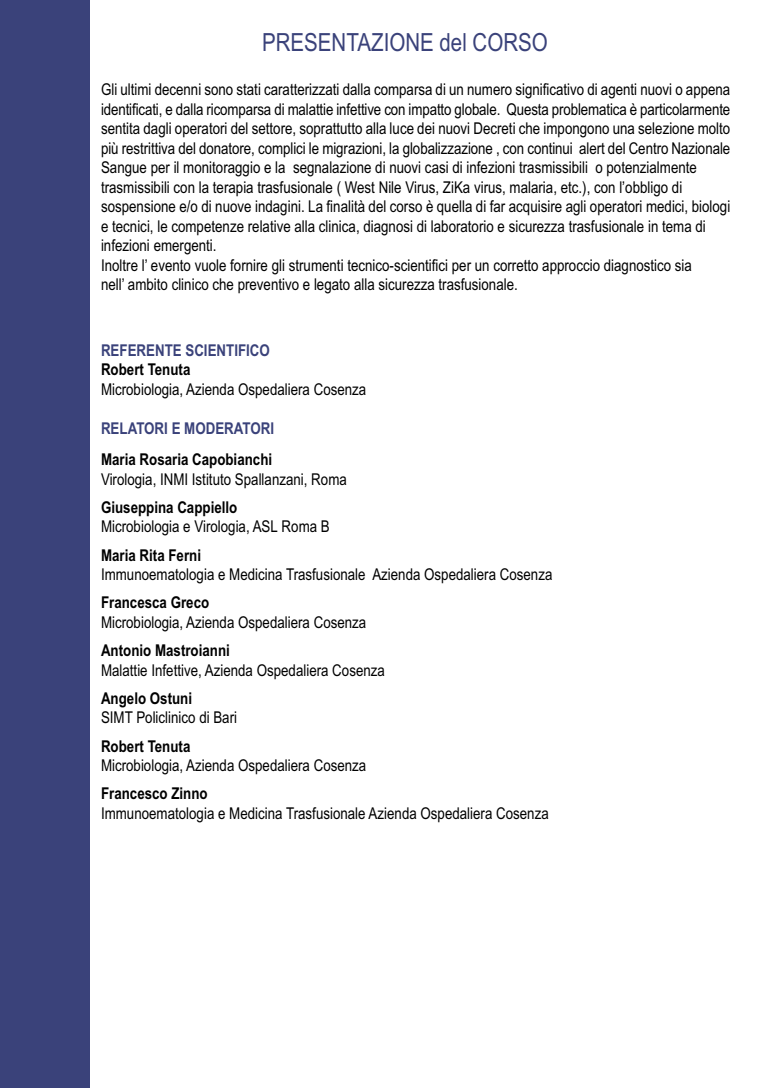
<style>
.page{position:relative;width:780px;height:1088px;background:#fff}
.page>*{position:absolute;margin:0;border:0;box-sizing:border-box;transform-origin:0 0}
.t1{font:25px "Arial Narrow";color:#3a427a}
.t2{font:16.25px/19.5px "Arial Narrow";color:#000}
.t3{font:700 16.25px "Arial Narrow";color:#000}
.t4{font:700 16.25px "Arial Narrow";color:#3a427a}
</style>
<div class="page">
<div style="left:0;top:0;width:90px;height:1088px;background:#3a427a"></div>
<h1 class="t1" style="left:262px;top:28px;width:287px">PRESENTAZIONE del CORSO</h1>
<p class="t2" style="left:101px;top:80px;width:630px">Gli ultimi decenni sono stati caratterizzati dalla comparsa di un numero significativo di agenti nuovi o appena identificati, e dalla ricomparsa di malattie infettive con impatto globale. Questa problematica è particolarmente sentita dagli operatori del settore, soprattutto alla luce dei nuovi Decreti che impongono una selezione molto più restrittiva del donatore, complici le migrazioni, la globalizzazione , con continui alert del Centro Nazionale Sangue per il monitoraggio e la segnalazione di nuovi casi di infezioni trasmissibili o potenzialmente trasmissibili con la terapia trasfusionale ( West Nile Virus, ZiKa virus, malaria, etc.), con l’obbligo di sospensione e/o di nuove indagini. La finalità del corso è quella di far acquisire agli operatori medici, biologi e tecnici, le competenze relative alla clinica, diagnosi di laboratorio e sicurezza trasfusionale in tema di infezioni emergenti.<br>Inoltre l’ evento vuole fornire gli strumenti tecnico-scientifici per un corretto approccio diagnostico sia<br>nell’ ambito clinico che preventivo e legato alla sicurezza trasfusionale.</p>
<p class="t4" style="left:101px;top:340px;width:170px">REFERENTE SCIENTIFICO</p>
<p class="t3" style="left:101px;top:360px;width:91px">Robert Tenuta</p>
<p class="t2" style="left:101px;top:380px;width:267px">Microbiologia, Azienda Ospedaliera Cosenza</p>
<p class="t4" style="left:101px;top:418px;width:175px">RELATORI E MODERATORI</p>
<p class="t3" style="left:101px;top:450px;width:173px">Maria Rosaria Capobianchi</p>
<p class="t2" style="left:101px;top:469px;width:247px">Virologia, INMI Istituto Spallanzani, Roma</p>
<p class="t3" style="left:101px;top:498px;width:138px">Giuseppina Cappiello</p>
<p class="t2" style="left:101px;top:517px;width:230px">Microbiologia e Virologia, ASL Roma B</p>
<p class="t3" style="left:101px;top:545px;width:101px">Maria Rita Ferni</p>
<p class="t2" style="left:101px;top:565px;width:453px">Immunoematologia e Medicina Trasfusionale Azienda Ospedaliera Cosenza</p>
<p class="t3" style="left:101px;top:593px;width:110px">Francesca Greco</p>
<p class="t2" style="left:101px;top:612px;width:267px">Microbiologia, Azienda Ospedaliera Cosenza</p>
<p class="t3" style="left:101px;top:641px;width:130px">Antonio Mastroianni</p>
<p class="t2" style="left:101px;top:660px;width:285px">Malattie Infettive, Azienda Ospedaliera Cosenza</p>
<p class="t3" style="left:101px;top:689px;width:93px">Angelo Ostuni</p>
<p class="t2" style="left:101px;top:708px;width:138px">SIMT Policlinico di Bari</p>
<p class="t3" style="left:101px;top:736px;width:91px">Robert Tenuta</p>
<p class="t2" style="left:101px;top:756px;width:267px">Microbiologia, Azienda Ospedaliera Cosenza</p>
<p class="t3" style="left:101px;top:784px;width:108px">Francesco Zinno</p>
<p class="t2" style="left:101px;top:803px;width:449px">Immunoematologia e Medicina Trasfusionale Azienda Ospedaliera Cosenza</p>
</div>
